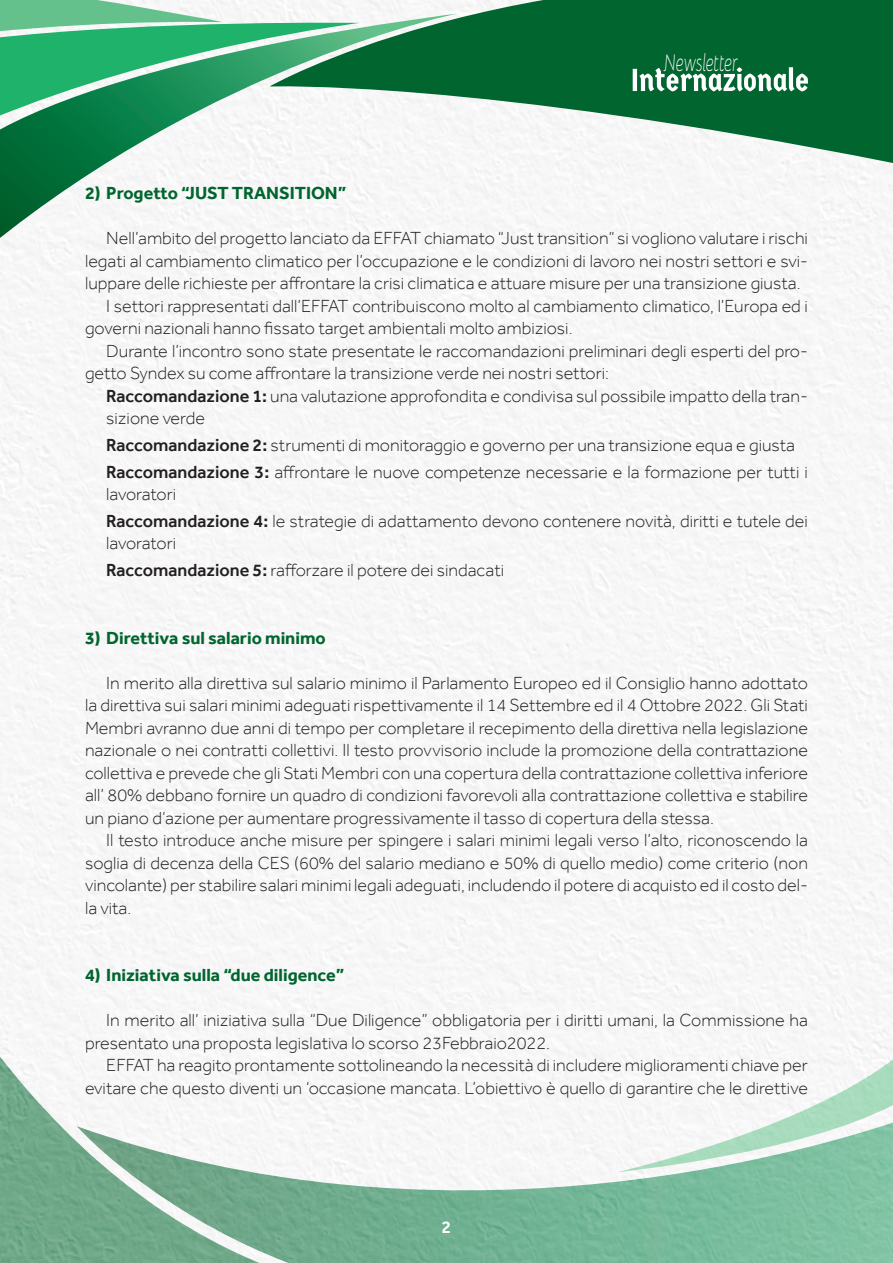
<style>
.page{position:relative;width:893px;height:1263px;background:#fff}
.page>*{position:absolute;margin:0;border:0;box-sizing:border-box;transform-origin:0 0}
.t1{font:italic 300 24.15px "Bellota";color:#fff;scale:.67 1}
.t2{font:300 18px/22.5px "Effra";color:#231f20}
.t3{font:700 18px "Effra";color:#00652e}
.t4{font:500 18px "Effra";color:#fff}
.s1{font-weight:500}
</style>
<div class="page">
<svg style="left:325px;top:1122px;width:568px;height:141px"></svg>
<svg style="left:0;top:1040px;width:325px;height:223px"></svg>
<svg style="left:617px;top:1059px;width:276px;height:113px"></svg>
<svg style="left:360px;top:0;width:533px;height:163px;fill:#00652e"></svg>
<svg style="left:0;top:14px;width:457px;height:234px"></svg>
<svg style="left:0;top:0;width:360px;height:121px"></svg>
<svg style="left:633px;top:67px;width:175px;height:24px"></svg>
<h1 class="t1" style="left:664px;top:44px;width:112px">Newsletter</h1>
<p class="t3" style="left:85px;top:182px;width:263px">2) Progetto “JUST TRANSITION”</p>
<p class="t2" style="left:106px;top:227px;width:703px">Nell’ambito del progetto lanciato da EFFAT chiamato “Just transition” si vogliono valutare i rischi</p>
<p class="t2" style="left:85px;top:249px;width:724px">legati al cambiamento climatico per l’occupazione e le condizioni di lavoro nei nostri settori e svi-</p>
<p class="t2" style="left:85px;top:272px;width:717px">luppare delle richieste per affrontare la crisi climatica e attuare misure per una transizione giusta.</p>
<p class="t2" style="left:106px;top:294px;width:703px">I settori rappresentati dall’EFFAT contribuiscono molto al cambiamento climatico, l’Europa ed i</p>
<p class="t2" style="left:85px;top:317px;width:489px">governi nazionali hanno fissato target ambientali molto ambiziosi.</p>
<p class="t2" style="left:106px;top:339px;width:703px">Durante l’incontro sono state presentate le raccomandazioni preliminari degli esperti del pro-</p>
<p class="t2" style="left:85px;top:362px;width:526px">getto Syndex su come affrontare la transizione verde nei nostri settori:</p>
<p class="t2" style="left:106px;top:384px;width:703px"><span class="s1">Raccomandazione 1:</span> una valutazione approfondita e condivisa sul possibile impatto della tran-</p>
<p class="t2" style="left:106px;top:407px;width:100px">sizione verde</p>
<p class="t2" style="left:106px;top:431px;width:703px;line-height:26.7px"><span class="s1">Raccomandazione 2:</span> strumenti di monitoraggio e governo per una transizione equa e giusta<br><span class="s1">Raccomandazione 3:</span> affrontare le nuove competenze necessarie e la formazione per tutti i</p>
<p class="t2" style="left:106px;top:481px;width:703px;line-height:26.7px">lavoratori<br><span class="s1">Raccomandazione 4:</span> le strategie di adattamento devono contenere novità, diritti e tutele dei</p>
<p class="t2" style="left:106px;top:530px;width:399px;line-height:26.7px">lavoratori<br><span class="s1">Raccomandazione 5:</span> rafforzare il potere dei sindacati</p>
<p class="t3" style="left:85px;top:627px;width:242px">3) Direttiva sul salario minimo</p>
<p class="t2" style="left:85px;top:671px;width:724px;text-align:justify;text-indent:21px">In merito alla direttiva sul salario minimo il Parlamento Europeo ed il Consiglio hanno adottato la direttiva sui salari minimi adeguati rispettivamente il 14 Settembre ed il 4 Ottobre 2022. Gli Stati Membri avranno due anni di tempo per completare il recepimento della direttiva nella legislazione nazionale o nei contratti collettivi. Il testo provvisorio include la promozione della contrattazione collettiva e prevede che gli Stati Membri con una copertura della contrattazione collettiva inferiore all’ 80% debbano fornire un quadro di condizioni favorevoli alla contrattazione collettiva e stabilire un piano d’azione per aumentare progressivamente il tasso di copertura della stessa.</p>
<p class="t2" style="left:85px;top:829px;width:724px;text-align:justify;text-indent:21px">Il testo introduce anche misure per spingere i salari minimi legali verso l’alto, riconoscendo la soglia di decenza della CES (60% del salario mediano e 50% di quello medio) come criterio (non vincolante) per stabilire salari minimi legali adeguati, includendo il potere di acquisto ed il costo del&shy;la vita.</p>
<p class="t3" style="left:85px;top:964px;width:261px">4) Iniziativa sulla “due diligence”</p>
<p class="t2" style="left:85px;top:1009px;width:724px;text-indent:21px">In merito all’ iniziativa sulla “Due Diligence” obbligatoria per i diritti umani, la Commissione ha presentato una proposta legislativa lo scorso 23Febbraio2022.</p>
<p class="t2" style="left:85px;top:1054px;width:724px;text-align:right">EFFAT ha reagito prontamente sottolineando la necessità di includere miglioramenti chiave per evitare che questo diventi un ‘occasione mancata. L’obiettivo è quello di garantire che le direttive</p>
<p class="t4" style="left:442px;top:1216px;width:11px">2</p>
</div>
